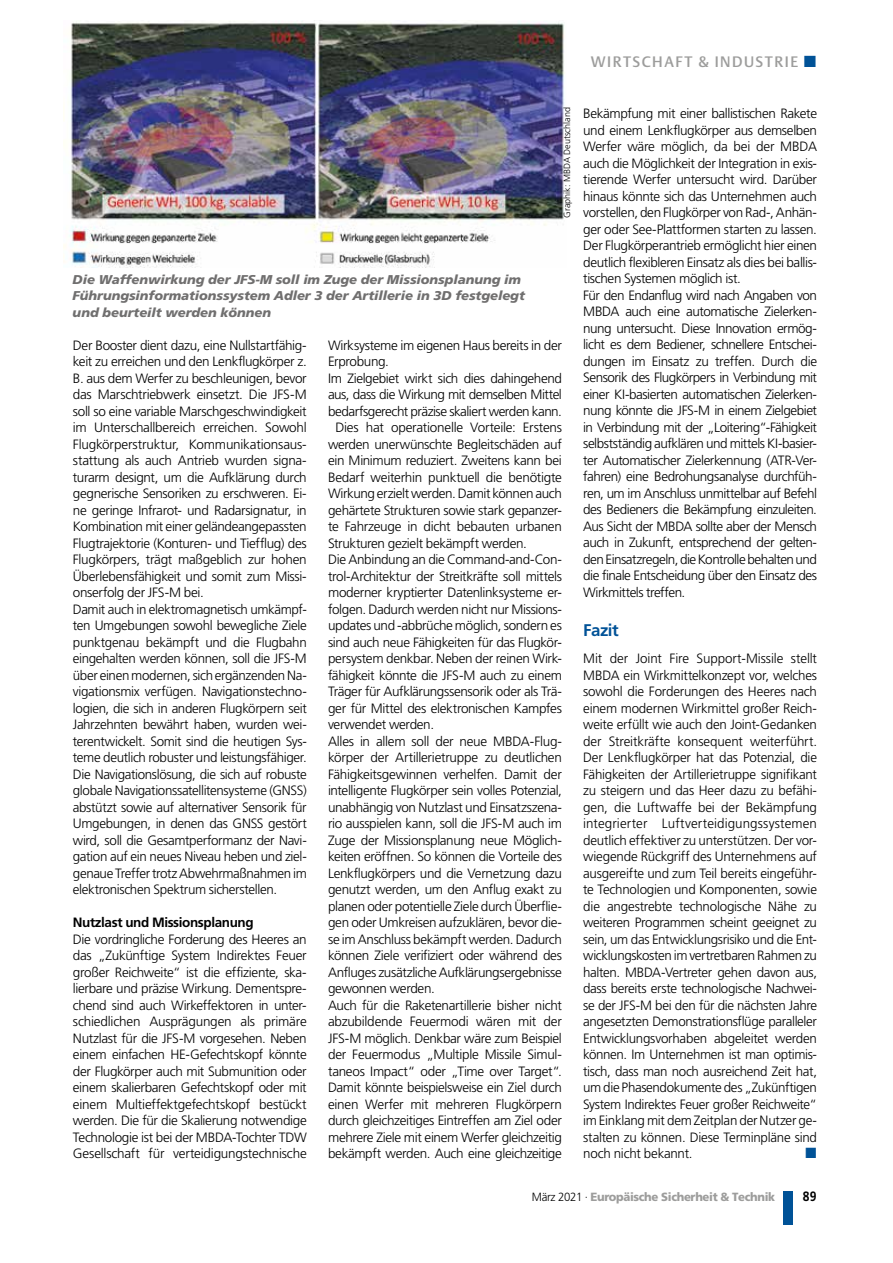
<style>
.page{position:relative;width:893px;height:1263px;background:#fff}
.page>*{position:absolute;margin:0;border:0;box-sizing:border-box;transform-origin:0 0}
.t1{font:700 16.8px "Frutiger LT Pro";letter-spacing:-.03em;color:#005297}
.t2{font:15px "DTL Argo T Medium";letter-spacing:.1em;color:#9d9d9c}
.t3{font:15px "European Pi Three";color:#005297}
.t4{font:300 13.5px/16.5px "Frutiger LT Pro";letter-spacing:-.025em;color:#000}
.t5{font:700 13.5px "Frutiger";color:#000;scale:.9 1}
.t6{font:italic 900 12.75px/16.5px "Frutiger LT Pro";letter-spacing:-.005em;color:#706f6f}
.t7{font:900 11.85px "Frutiger";letter-spacing:-.03em;color:#9d9d9c;scale:.96 1}
.t8{font:300 9px "Frutiger LT Pro";color:#000}
.s1{font-weight:700}
.s2{font-family:"Frutiger LT Pro";font-weight:300;color:#000}
</style>
<div class="page">
<div style="left:783px;top:1191px;width:9px;height:33px;background:#005297"></div>
<img style="left:64px;top:20px;width:501px;height:247px">
<p class="t2" style="left:591px;top:53px;width:209px">WIRTSCHAFT &amp; INDUSTRIE</p>
<p class="t6" style="left:73px;top:271px;width:454px">Die Waffenwirkung der JFS-M soll im Zuge der Missionsplanung im<br>Führungsinformationssystem Adler 3 der Artillerie in 3D festgelegt und beurteilt werden können</p>
<p class="t8" style="left:562px;top:218px;width:112px;rotate:-90deg">Graphik: MBDA Deutschland</p>
<p class="t4" style="left:73px;top:337px;width:235px">Der Booster dient dazu, eine Nullstartfähig&shy;keit zu erreichen und den Lenkflugkörper z.<br>B. aus dem Werfer zu beschleunigen, bevor das Marschtriebwerk einsetzt. Die JFS-M soll so eine variable Marschgeschwindigkeit im Unterschallbereich erreichen. Sowohl Flugkörperstruktur, Kommunikationsaus&shy;stattung als auch Antrieb wurden signa&shy;turarm designt, um die Aufklärung durch gegnerische Sensoriken zu erschweren. Ei&shy;ne geringe Infrarot- und Radarsignatur, in Kombination mit einer geländeangepassten Flugtrajektorie (Konturen- und Tiefflug) des Flugkörpers, trägt maßgeblich zur hohen Überlebensfähigkeit und somit zum Missi&shy;onserfolg der JFS-M bei.<br>Damit auch in elektromagnetisch umkämpf&shy;ten Umgebungen sowohl bewegliche Ziele punktgenau bekämpft und die Flugbahn eingehalten werden können, soll die JFS-M über einen modernen, sich ergänzenden Na&shy;vigationsmix verfügen. Navigationstechno&shy;logien, die sich in anderen Flugkörpern seit Jahrzehnten bewährt haben, wurden wei&shy;terentwickelt. Somit sind die heutigen Sys&shy;teme deutlich robuster und leistungsfähiger.<br>Die Navigationslösung, die sich auf robuste globale Navigationssatellitensysteme (GNSS) abstützt sowie auf alternativer Sensorik für Umgebungen, in denen das GNSS gestört wird, soll die Gesamtperformanz der Navi&shy;gation auf ein neues Niveau heben und ziel&shy;genaue Treffer trotz Abwehrmaßnahmen im elektronischen Spektrum sicherstellen.</p>
<p class="t4" style="left:73px;top:914px;width:235px"><span class="s1">Nutzlast und Missionsplanung<br></span>Die vordringliche Forderung des Heeres an das „Zukünftige System Indirektes Feuer großer Reichweite“ ist die effiziente, ska&shy;lierbare und präzise Wirkung. Dementspre&shy;chend sind auch Wirkeffektoren in unter&shy;schiedlichen Ausprägungen als primäre Nutzlast für die JFS-M vorgesehen. Neben einem einfachen HE-Gefechtskopf könnte der Flugkörper auch mit Submunition oder einem skalierbaren Gefechtskopf oder mit einem Multieffektgefechtskopf bestückt werden. Die für die Skalierung notwendige Technologie ist bei der MBDA-Tochter TDW Gesellschaft für verteidigungstechnische</p>
<p class="t4" style="left:328px;top:337px;width:235px">Wirksysteme im eigenen Haus bereits in der</p>
<p class="t4" style="left:328px;top:353px;width:62px">Erprobung.</p>
<p class="t4" style="left:328px;top:370px;width:235px">Im Zielgebiet wirkt sich dies dahingehend</p>
<p class="t4" style="left:328px;top:386px;width:235px">aus, dass die Wirkung mit demselben Mittel</p>
<p class="t4" style="left:328px;top:403px;width:235px">bedarfsgerecht präzise skaliert werden kann.</p>
<p class="t4" style="left:335px;top:419px;width:228px">Dies hat operationelle Vorteile: Erstens</p>
<p class="t4" style="left:328px;top:436px;width:235px">werden unerwünschte Begleitschäden auf</p>
<p class="t4" style="left:328px;top:452px;width:235px">ein Minimum reduziert. Zweitens kann bei</p>
<p class="t4" style="left:328px;top:469px;width:235px">Bedarf weiterhin punktuell die benötigte</p>
<p class="t4" style="left:328px;top:485px;width:235px">Wirkung erzielt werden. Damit können auch</p>
<p class="t4" style="left:328px;top:502px;width:235px">gehärtete Strukturen sowie stark gepanzer-</p>
<p class="t4" style="left:328px;top:518px;width:235px">te Fahrzeuge in dicht bebauten urbanen</p>
<p class="t4" style="left:328px;top:535px;width:200px">Strukturen gezielt bekämpft werden.</p>
<p class="t4" style="left:328px;top:551px;width:235px">Die Anbindung an die Command-and-Con-</p>
<p class="t4" style="left:328px;top:568px;width:235px">trol-Architektur der Streitkräfte soll mittels</p>
<p class="t4" style="left:328px;top:584px;width:235px">moderner kryptierter Datenlinksysteme er-</p>
<p class="t4" style="left:328px;top:601px;width:235px">folgen. Dadurch werden nicht nur Missions-</p>
<p class="t4" style="left:328px;top:617px;width:235px">updates und -abbrüche möglich, sondern es</p>
<p class="t4" style="left:328px;top:634px;width:235px">sind auch neue Fähigkeiten für das Flugkör-</p>
<p class="t4" style="left:328px;top:650px;width:235px">persystem denkbar. Neben der reinen Wirk-</p>
<p class="t4" style="left:328px;top:667px;width:235px">fähigkeit könnte die JFS-M auch zu einem</p>
<p class="t4" style="left:328px;top:683px;width:235px">Träger für Aufklärungssensorik oder als Trä-</p>
<p class="t4" style="left:328px;top:700px;width:235px">ger für Mittel des elektronischen Kampfes</p>
<p class="t4" style="left:328px;top:716px;width:108px">verwendet werden.</p>
<p class="t4" style="left:328px;top:733px;width:235px">Alles in allem soll der neue MBDA-Flug-</p>
<p class="t4" style="left:328px;top:749px;width:235px">körper der Artillerietruppe zu deutlichen</p>
<p class="t4" style="left:328px;top:766px;width:235px">Fähigkeitsgewinnen verhelfen. Damit der</p>
<p class="t4" style="left:328px;top:782px;width:235px">intelligente Flugkörper sein volles Potenzial,</p>
<p class="t4" style="left:328px;top:799px;width:235px">unabhängig von Nutzlast und Einsatzszena-</p>
<p class="t4" style="left:328px;top:815px;width:235px">rio ausspielen kann, soll die JFS-M auch im</p>
<p class="t4" style="left:328px;top:832px;width:235px">Zuge der Missionsplanung neue Möglich-</p>
<p class="t4" style="left:328px;top:848px;width:235px">keiten eröffnen. So können die Vorteile des</p>
<p class="t4" style="left:328px;top:865px;width:235px">Lenkflugkörpers und die Vernetzung dazu</p>
<p class="t4" style="left:328px;top:881px;width:235px">genutzt werden, um den Anflug exakt zu</p>
<p class="t4" style="left:328px;top:898px;width:235px">planen oder potentielle Ziele durch Überflie-</p>
<p class="t4" style="left:328px;top:914px;width:235px">gen oder Umkreisen aufzuklären, bevor die-</p>
<p class="t4" style="left:328px;top:931px;width:235px">se im Anschluss bekämpft werden. Dadurch</p>
<p class="t4" style="left:328px;top:947px;width:235px">können Ziele verifiziert oder während des</p>
<p class="t4" style="left:328px;top:964px;width:235px">Anfluges zusätzliche Aufklärungsergebnisse</p>
<p class="t4" style="left:328px;top:980px;width:108px">gewonnen werden.</p>
<p class="t4" style="left:328px;top:997px;width:235px">Auch für die Raketenartillerie bisher nicht</p>
<p class="t4" style="left:328px;top:1013px;width:235px">abzubildende Feuermodi wären mit der</p>
<p class="t4" style="left:328px;top:1030px;width:235px">JFS-M möglich. Denkbar wäre zum Beispiel</p>
<p class="t4" style="left:328px;top:1046px;width:235px">der Feuermodus „Multiple Missile Simul-</p>
<p class="t4" style="left:328px;top:1063px;width:235px">taneos Impact“ oder „Time over Target“.</p>
<p class="t4" style="left:328px;top:1079px;width:235px">Damit könnte beispielsweise ein Ziel durch</p>
<p class="t4" style="left:328px;top:1096px;width:235px">einen Werfer mit mehreren Flugkörpern</p>
<p class="t4" style="left:328px;top:1112px;width:235px">durch gleichzeitiges Eintreffen am Ziel oder</p>
<p class="t4" style="left:328px;top:1129px;width:235px">mehrere Ziele mit einem Werfer gleichzeitig</p>
<p class="t4" style="left:328px;top:1145px;width:235px">bekämpft werden. Auch eine gleichzeitige</p>
<p class="t4" style="left:583px;top:106px;width:235px">Bekämpfung mit einer ballistischen Rakete und einem Lenkflugkörper aus demselben Werfer wäre möglich, da bei der MBDA auch die Möglichkeit der Integration in exis&shy;tierende Werfer untersucht wird. Darüber hinaus könnte sich das Unternehmen auch vorstellen, den Flugkörper von Rad-, Anhän&shy;ger oder See-Plattformen starten zu lassen.<br>Der Flugkörperantrieb ermöglicht hier einen deutlich flexibleren Einsatz als dies bei ballis&shy;tischen Systemen möglich ist.<br>Für den Endanflug wird nach Angaben von MBDA auch eine automatische Zielerken&shy;nung untersucht. Diese Innovation ermög&shy;licht es dem Bediener, schnellere Entschei&shy;dungen im Einsatz zu treffen. Durch die Sensorik des Flugkörpers in Verbindung mit einer KI-basierten automatischen Zielerken&shy;nung könnte die JFS-M in einem Zielgebiet in Verbindung mit der „Loitering“-Fähigkeit selbstständig aufklären und mittels KI-basier&shy;ter Automatischer Zielerkennung (ATR-Ver&shy;fahren) eine Bedrohungsanalyse durchfüh&shy;ren, um im Anschluss unmittelbar auf Befehl des Bedieners die Bekämpfung einzuleiten.<br>Aus Sicht der MBDA sollte aber der Mensch auch in Zukunft, entsprechend der gelten&shy;den Einsatzregeln, die Kontrolle behalten und die finale Entscheidung über den Einsatz des Wirkmittels treffen.</p>
<p class="t1" style="left:583px;top:620px;width:37px">Fazit</p>
<p class="t4" style="left:583px;top:650px;width:235px;text-align:justify">Mit der Joint Fire Support-Missile stellt MBDA ein Wirkmittelkonzept vor, welches sowohl die Forderungen des Heeres nach einem modernen Wirkmittel großer Reich&shy;weite erfüllt wie auch den Joint-Gedanken der Streitkräfte konsequent weiterführt.<br>Der Lenkflugkörper hat das Potenzial, die Fähigkeiten der Artillerietruppe signifikant zu steigern und das Heer dazu zu befähi&shy;gen, die Luftwaffe bei der Bekämpfung integrierter Luftverteidigungssystemen deutlich effektiver zu unterstützen. Der vor&shy;wiegende Rückgriff des Unternehmens auf ausgereifte und zum Teil bereits eingeführ&shy;te Technologien und Komponenten, sowie die angestrebte technologische Nähe zu weiteren Programmen scheint geeignet zu sein, um das Entwicklungsrisiko und die Ent&shy;wicklungskosten im vertretbaren Rahmen zu halten. MBDA-Vertreter gehen davon aus, dass bereits erste technologische Nachwei&shy;se der JFS-M bei den für die nächsten Jahre angesetzten Demonstrationsflüge paralleler Entwicklungsvorhaben abgeleitet werden können. Im Unternehmen ist man optimis&shy;tisch, dass man noch ausreichend Zeit hat, um die Phasendokumente des „Zukünftigen System Indirektes Feuer großer Reichweite“ im Einklang mit dem Zeitplan der Nutzer ge&shy;stalten zu können. Diese Terminpläne sind noch nicht bekannt.</p>
<p class="t3" style="left:805px;top:1143px;width:14px">L</p>
<p class="t7" style="left:532px;top:1189px;width:255px"><span class="s2">März 2021 ·</span> Europäische Sicherheit &amp; Technik</p>
<p class="t5" style="left:803px;top:1189px;width:17px">89</p>
</div>
